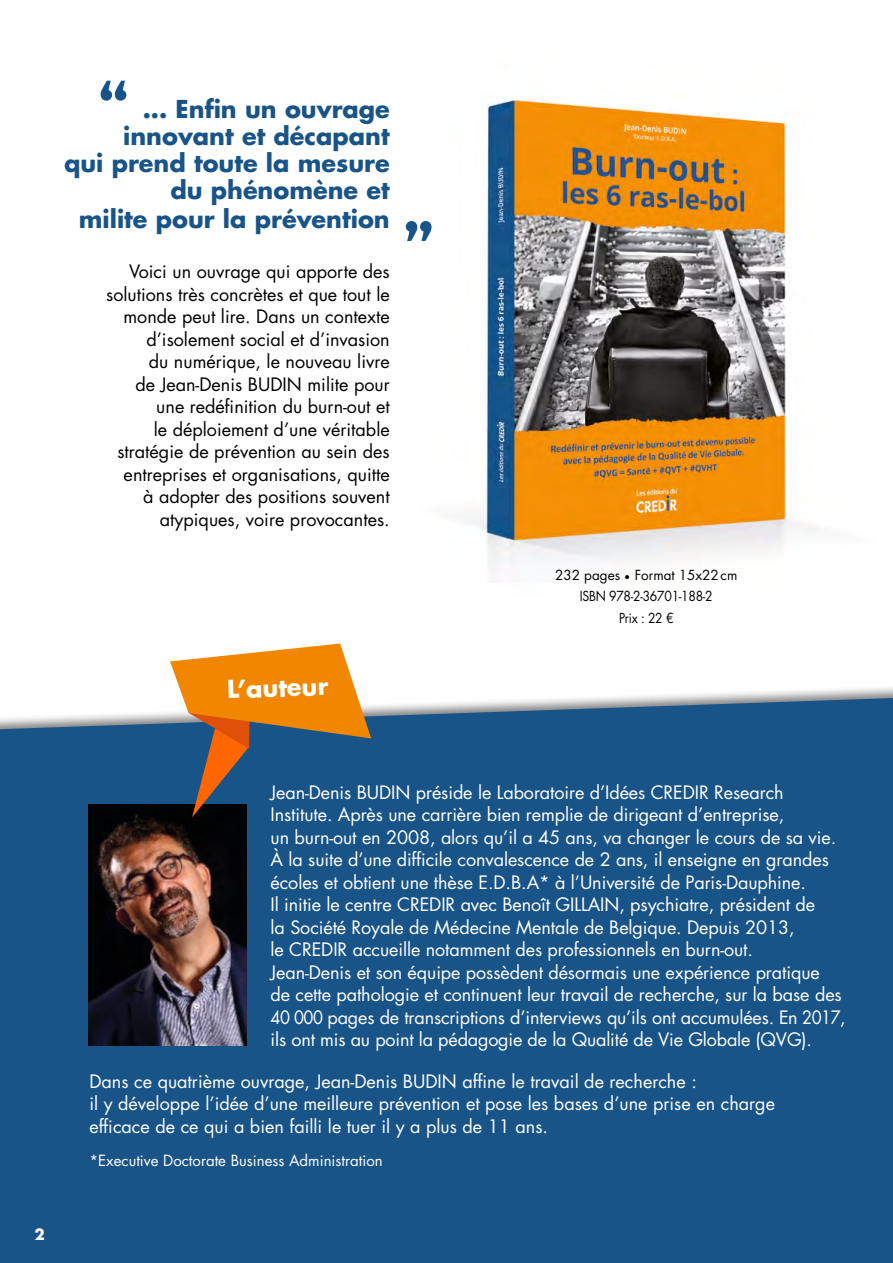
<style>
.page{position:relative;width:893px;height:1263px;background:#fff}
.page>*{position:absolute;margin:0;border:0;box-sizing:border-box;transform-origin:0 0}
.t1{font:700 72px "Adi HAUS";color:#195488}
.t2{font:700 24px/27.5px "Futura Std";color:#195488;text-align:right}
.t3{font:700 24px "Futura Std";color:#fff}
.t4{font:18px/22.5px "Futura Std";letter-spacing:-.005em;color:#fff}
.t5{font:18px/22.5px "Futura Std";color:#000;text-align:right}
.t6{font:15px "Futura Std";color:#fff}
.t7{font:700 15px "Futura Std";color:#fff}
.t8{font:13.5px/21px "Futura Std";color:#000;text-align:center}
.t9{font:13.5px "Futura Std";color:#000;scale:.9 1}
</style>
<div class="page">
<img style="left:466px;top:97px;width:351px;height:477px">
<div style="left:0;top:683px;width:893px;height:580px;background:#000;opacity:.5"></div>
<div style="left:0;top:698px;width:893px;height:565px;background:#195488"></div>
<img style="left:88px;top:805px;width:159px;height:241px">
<svg style="left:170px;top:643px;width:201px;height:174px;background:#8f7655"></svg>
<h1 class="t1" style="left:99px;top:61px;width:32px">“</h1>
<h2 class="t2" style="left:64px;top:95px;width:327px">... Enfin un ouvrage innovant et décapant<br>qui prend toute la mesure du phénomène et<br>milite pour la prévention</h2>
<p class="t5" style="left:129px;top:261px;width:262px">Voici un ouvrage qui apporte des</p>
<p class="t5" style="left:106px;top:283px;width:285px">solutions très concrètes et que tout le monde peut lire. Dans un contexte d’isolement social et d’invasion<br>du numérique, le nouveau livre<br>de Jean-Denis BUDIN milite pour une redéfinition du burn-out et<br>le déploiement d’une véritable stratégie de prévention au sein des entreprises et organisations, quitte<br>à adopter des positions souvent atypiques, voire provocantes.</p>
<h1 class="t1" style="left:403px;top:201px;width:32px">”</h1>
<h2 class="t3" style="left:227px;top:673px;width:103px;rotate:-2deg">L’auteur</h2>
<p class="t8" style="left:555px;top:564px;width:184px">232 pages <sub>•</sub> Format 15x22cm<br>ISBN 978-2-36701-188-2</p>
<p class="t9" style="left:619px;top:610px;width:62px">Prix : 22 €</p>
<p class="t7" style="left:34px;top:1224px;width:12px">2</p>
<p class="t4" style="left:271px;top:781px;width:577px">Jean-Denis BUDIN préside le Laboratoire d’Idées CREDIR Research Institute. Après une carrière bien remplie de dirigeant d’entreprise,<br>un burn-out en 2008, alors qu’il a 45 ans, va changer le cours de sa vie.<br>À la suite d’une difficile convalescence de 2 ans, il enseigne en grandes écoles et obtient une thèse E.D.B.A* à l’Université de Paris-Dauphine.<br>Il initie le centre CREDIR avec Benoît GILLAIN, psychiatre, président de<br>la Société Royale de Médecine Mentale de Belgique. Depuis 2013,<br>le CREDIR accueille notamment des professionnels en burn-out.<br>Jean-Denis et son équipe possèdent désormais une expérience pratique<br>de cette pathologie et continuent leur travail de recherche, sur la base des 40 000 pages de transcriptions d’interviews qu’ils ont accumulées. En 2017, ils ont mis au point la pédagogie de la Qualité de Vie Globale (QVG).</p>
<p class="t4" style="left:89px;top:1070px;width:687px">Dans ce quatrième ouvrage, Jean-Denis BUDIN affine le travail de recherche :<br>il y développe l’idée d’une meilleure prévention et pose les bases d’une prise en charge efficace de ce qui a bien failli le tuer il y a plus de 11 ans.</p>
<p class="t6" style="left:89px;top:1151px;width:295px">*Executive Doctorate Business Administration</p>
</div>
